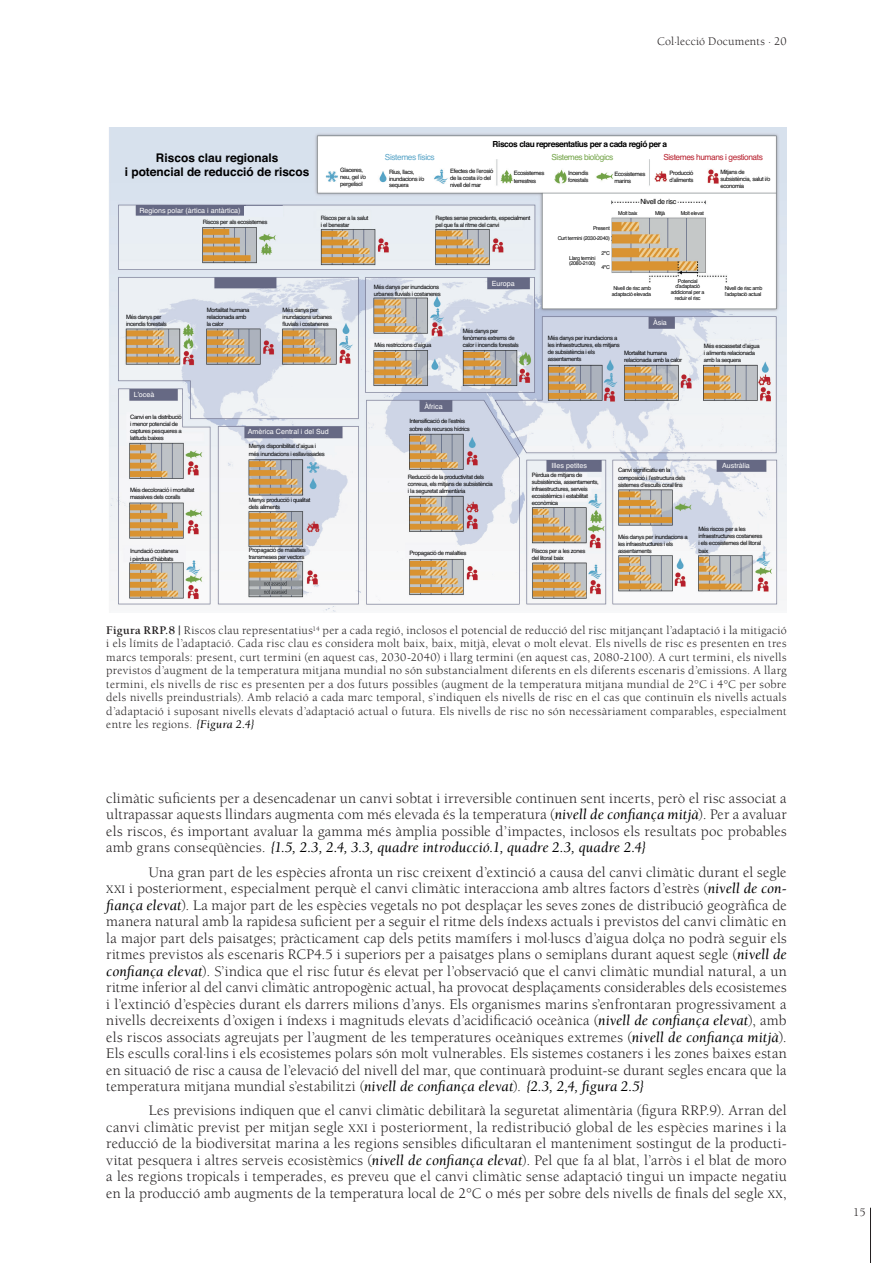
<style>
.page{position:relative;width:893px;height:1263px;background:#fff}
.page>*{position:absolute;margin:0;border:0;box-sizing:border-box;transform-origin:0 0}
.TEXT{font:15px/16.5px "Berkeley Std";letter-spacing:.01em;color:#231f20;text-align:justify}
.TEXT_figura{font:12px/13.5px "Berkeley Std";letter-spacing:.02em;color:#231f20;text-align:justify}
.t1{font:700 11.85px/14.2px "Helvetica";color:#000001;text-align:center}
.t2{font:700 8.4px "Helvetica";letter-spacing:-.05em;color:#000001}
.t3{font:8.4px "Helvetica";letter-spacing:-.05em;color:#b71f2d}
.t4{font:8.4px "Helvetica";letter-spacing:-.05em;color:#72a347}
.t5{font:8.4px "Helvetica";letter-spacing:-.05em;color:#58a4c7}
.t6{font:7.2px "Helvetica";color:#fff}
.t7{font:7.2px "Helvetica";letter-spacing:-.05em;color:#000001}
.t8{font:6px/7.2px "Helvetica";letter-spacing:-.05em;color:#000001}
.t9{font:5.4px/6px "Helvetica";letter-spacing:-.05em;color:#000001}
.s1{font-weight:700}
.s2{font-style:italic;color:#000001}
.s3{font-size:11.7px;color:#000001}
</style>
<div class="page">
<hr style="left:870px;top:1208px;width:1px;height:55px;background:#231f20">
<img style="left:109px;top:128px;width:678px;height:484px">
<div style="left:244px;top:206px;width:39px;height:10px;background:#e9eef6"></div>
<p class="TEXT_figura" style="left:657px;top:35px;width:131px">Col·lecció Documents · 20</p>
<p class="t2" style="left:493px;top:138px;width:176px">Riscos clau representatius per a cada regió per a</p>
<p class="t1" style="left:125px;top:151px;width:186px">Riscos clau regionals<br>i potencial de reducció de riscos</p>
<p class="t5" style="left:385px;top:151px;width:51px">Sistemes físics</p>
<p class="t4" style="left:551px;top:151px;width:63px">Sistemes biològics</p>
<p class="t3" style="left:663px;top:151px;width:101px">Sistemes humans i gestionats</p>
<p class="t8" style="left:389px;top:169px;width:37px;line-height:6.4px">Rius, llacs, inundacions i/o sequera</p>
<p class="t8" style="left:340px;top:166px;width:27px">Glaceres, neu, gel i/o pergelisol</p>
<p class="t8" style="left:450px;top:168px;width:45px">Efectes de l’erosió de la costa i/o del nivell del mar</p>
<p class="t8" style="left:514px;top:170px;width:32px">Ecosistemes terrestres</p>
<p class="t8" style="left:720px;top:168px;width:52px">Mitjans de subsistència, salut i/o economia</p>
<p class="t8" style="left:568px;top:169px;width:22px">Incendis forestals</p>
<p class="t8" style="left:615px;top:170px;width:32px">Ecosistemes marins</p>
<p class="t8" style="left:669px;top:169px;width:26px">Producció d’aliments</p>
<p class="t9" style="left:618px;top:210px;width:21px">Molt baix</p>
<p class="t9" style="left:655px;top:210px;width:12px">Mitjà</p>
<p class="t9" style="left:681px;top:210px;width:25px">Molt elevat</p>
<p class="t7" style="left:640px;top:196px;width:37px">Nivell de risc</p>
<p class="t6" style="left:139px;top:205px;width:103px">Regions polar (àrtica i antàrtica)</p>
<p class="t6" style="left:140px;top:205px;width:114px">Polar Regions (Arctic and Ant rctic)</p>
<p class="t8" style="left:435px;top:214px;width:97px">Reptes sense precedents, especialment pel que fa al ritme del canvi</p>
<p class="t8" style="left:203px;top:218px;width:66px">Riscos per als ecosistemes</p>
<p class="t8" style="left:321px;top:215px;width:49px">Riscos per a la salut i el benestar</p>
<p class="t9" style="left:593px;top:225px;width:18px">Present</p>
<p class="t9" style="left:602px;top:250px;width:10px">2ºC</p>
<p class="t9" style="left:602px;top:264px;width:10px">4ºC</p>
<p class="t9" style="left:558px;top:236px;width:54px">Curt termini (2030-2040)</p>
<p class="t9" style="left:569px;top:255px;width:28px">Llarg termini (2080-2100)</p>
<p class="t8" style="left:126px;top:314px;width:42px">Més danys per incendis forestals</p>
<p class="t8" style="left:207px;top:306px;width:44px">Mortalitat humana relacionada amb la calor</p>
<p class="t6" style="left:134px;top:389px;width:22px">L’oceà</p>
<p class="t8" style="left:283px;top:306px;width:51px">Més danys per inundacions urbanes fluvials i costaneres</p>
<p class="t8" style="left:130px;top:413px;width:53px">Canvi en la distribució i menor potencial de captures pesqueres a latituds baixes</p>
<p class="t8" style="left:130px;top:486px;width:66px">Més decoloració i mortalitat massives dels coralls</p>
<p class="t8" style="left:130px;top:548px;width:50px">Inundació costanera i pèrdua d’hàbitats</p>
<p class="t6" style="left:248px;top:426px;width:83px">Amèrica Central i del Sud</p>
<p class="t8" style="left:249px;top:443px;width:77px">Menys disponibilitat d’aigua i més inundacions i esllavissades</p>
<p class="t8" style="left:249px;top:497px;width:63px">Menys producció i qualitat dels aliments</p>
<p class="t8" style="left:249px;top:546px;width:58px">Propagació de malalties transmeses per vectors</p>
<p class="t8" style="left:374px;top:283px;width:68px">Més danys per inundacions urbanes fluvials i costaneres</p>
<p class="t8" style="left:374px;top:341px;width:59px">Més restriccions d’aigua</p>
<p class="t6" style="left:492px;top:278px;width:25px">Europa</p>
<p class="t8" style="left:463px;top:327px;width:58px">Més danys per fenòmens extrems de calor i incendis forestals</p>
<p class="t9" style="left:612px;top:285px;width:41px">Nivell de risc amb adaptació elevada</p>
<p class="t9" style="left:671px;top:278px;width:35px;text-align:center">Potencial d’adaptació addicional per a reduir el risc</p>
<p class="t6" style="left:653px;top:317px;width:15px">Àsia</p>
<p class="t9" style="left:725px;top:285px;width:39px">Nivell de risc amb l’adaptació actual</p>
<p class="t8" style="left:548px;top:334px;width:74px">Més danys per inundacions a les infraestructures, els mitjans de subsistència i els assentaments</p>
<p class="t8" style="left:624px;top:349px;width:60px">Mortalitat humana relacionada amb la calor</p>
<p class="t8" style="left:704px;top:343px;width:57px">Més escassetat d’aigua i aliments relacionada amb la sequera</p>
<p class="t6" style="left:424px;top:401px;width:20px">Àfrica</p>
<p class="t8" style="left:409px;top:418px;width:62px">Intensificació de l’estrès sobre els recursos hídrics</p>
<p class="t8" style="left:408px;top:474px;width:86px">Reducció de la productivitat dels conreus, els mitjans de subsistència i la seguretat alimentària</p>
<p class="t8" style="left:409px;top:549px;width:58px">Propagació de malalties</p>
<p class="t6" style="left:551px;top:460px;width:37px">Illes petites</p>
<p class="t6" style="left:722px;top:460px;width:29px">Austràlia</p>
<p class="t8" style="left:618px;top:467px;width:69px">Canvi significatiu en la composició i l’estructura dels sistemes d’esculls coral·lins</p>
<p class="t8" style="left:532px;top:471px;width:69px">Pèrdua de mitjans de subsistència, assentaments, infraestructures, serveis ecosistèmics i estabilitat econòmica</p>
<p class="t8" style="left:618px;top:534px;width:71px">Més danys per inundacions a les infraestructures i els assentaments</p>
<p class="t8" style="left:698px;top:526px;width:66px">Més riscos per a les infraestructures costaneres i els ecosistemes del litoral</p>
<p class="t8" style="left:532px;top:547px;width:55px">Riscos per a les zones</p>
<p class="t8" style="left:698px;top:547px;width:12px">baix</p>
<p class="t8" style="left:532px;top:554px;width:33px">del litoral baix</p>
<p class="TEXT_figura" style="left:106px;top:623px;width:682px"><span class="s1">Figura RRP.8 |</span> Riscos clau representatius<sup>14</sup> per a cada regió, inclosos el potencial de reducció del risc mitjançant l’adaptació i la mitigació i els límits de l’adaptació. Cada risc clau es considera molt baix, baix, mitjà, elevat o molt elevat. Els nivells de risc es presenten en tres marcs temporals: present, curt termini (en aquest cas, 2030-2040) i llarg termini (en aquest cas, 2080-2100). A curt termini, els nivells previstos d’augment de la temperatura mitjana mundial no són substancialment diferents en els diferents escenaris d’emissions. A llarg termini, els nivells de risc es presenten per a dos futurs possibles (augment de la temperatura mitjana mundial de 2°C i 4°C per sobre dels nivells preindustrials). Amb relació a cada marc temporal, s’indiquen els nivells de risc en el cas que continuïn els nivells actuals d’adaptació i suposant nivells elevats d’adaptació actual o futura. Els nivells de risc no són necessàriament comparables, especialment entre les regions. <span class="s2">{Figura 2.4}</span></p>
<p class="TEXT" style="left:106px;top:790px;width:682px">climàtic suficients per a desencadenar un canvi sobtat i irreversible continuen sent incerts, però el risc associat a ultrapassar aquests llindars augmenta com més elevada és la temperatura (<span class="s2">nivell de confiança mitjà</span>). Per a avaluar els riscos, és important avaluar la gamma més àmplia possible d’impactes, inclosos els resultats poc probables amb grans conseqüències. <span class="s2">{1.5, 2.3, 2.4, 3.3, quadre introducció.1, quadre 2.3, quadre 2.4}</span></p>
<p class="TEXT" style="left:106px;top:864px;width:682px;text-indent:43px">Una gran part de les espècies afronta un risc creixent d’extinció a causa del canvi climàtic durant el segle <span class="s3">XXI</span> i posteriorment, especialment perquè el canvi climàtic interacciona amb altres factors d’estrès (<span class="s2">nivell de con&shy;fiança elevat</span>). La major part de les espècies vegetals no pot desplaçar les seves zones de distribució geogràfica de manera natural amb la rapidesa suficient per a seguir el ritme dels índexs actuals i previstos del canvi climàtic en la major part dels paisatges; pràcticament cap dels petits mamífers i mol·luscs d’aigua dolça no podrà seguir els ritmes previstos als escenaris RCP4.5 i superiors per a paisatges plans o semiplans durant aquest segle (<span class="s2">nivell de confiança elevat</span>). S’indica que el risc futur és elevat per l’observació que el canvi climàtic mundial natural, a un ritme inferior al del canvi climàtic antropogènic actual, ha provocat desplaçaments considerables dels ecosistemes i l’extinció d’espècies durant els darrers milions d’anys. Els organismes marins s’enfrontaran progressivament a nivells decreixents d’oxigen i índexs i magnituds elevats d’acidificació oceànica (<span class="s2">nivell de confiança elevat</span>), amb els riscos associats agreujats per l’augment de les temperatures oceàniques extremes (<span class="s2">nivell de confiança mitjà</span>).<br>Els esculls coral·lins i els ecosistemes polars són molt vulnerables. Els sistemes costaners i les zones baixes estan en situació de risc a causa de l’elevació del nivell del mar, que continuarà produint-se durant segles encara que la temperatura mitjana mundial s’estabilitzi (<span class="s2">nivell de confiança elevat</span>). <span class="s2">{2.3, 2,4, figura 2.5}</span></p>
<p class="TEXT" style="left:106px;top:1102px;width:682px;text-indent:43px">Les previsions indiquen que el canvi climàtic debilitarà la seguretat alimentària (figura RRP.9). Arran del canvi climàtic previst per mitjan segle <span class="s3">XXI</span> i posteriorment, la redistribució global de les espècies marines i la reducció de la biodiversitat marina a les regions sensibles dificultaran el manteniment sostingut de la producti&shy;vitat pesquera i altres serveis ecosistèmics (<span class="s2">nivell de confiança elevat</span>). Pel que fa al blat, l’arròs i el blat de moro a les regions tropicals i temperades, es preveu que el canvi climàtic sense adaptació tingui un impacte negatiu en la producció amb augments de la temperatura local de 2°C o més per sobre dels nivells de finals del segle <span class="s3">XX</span>,</p>
<p class="TEXT_figura" style="left:853px;top:1206px;width:14px">15</p>
</div>
